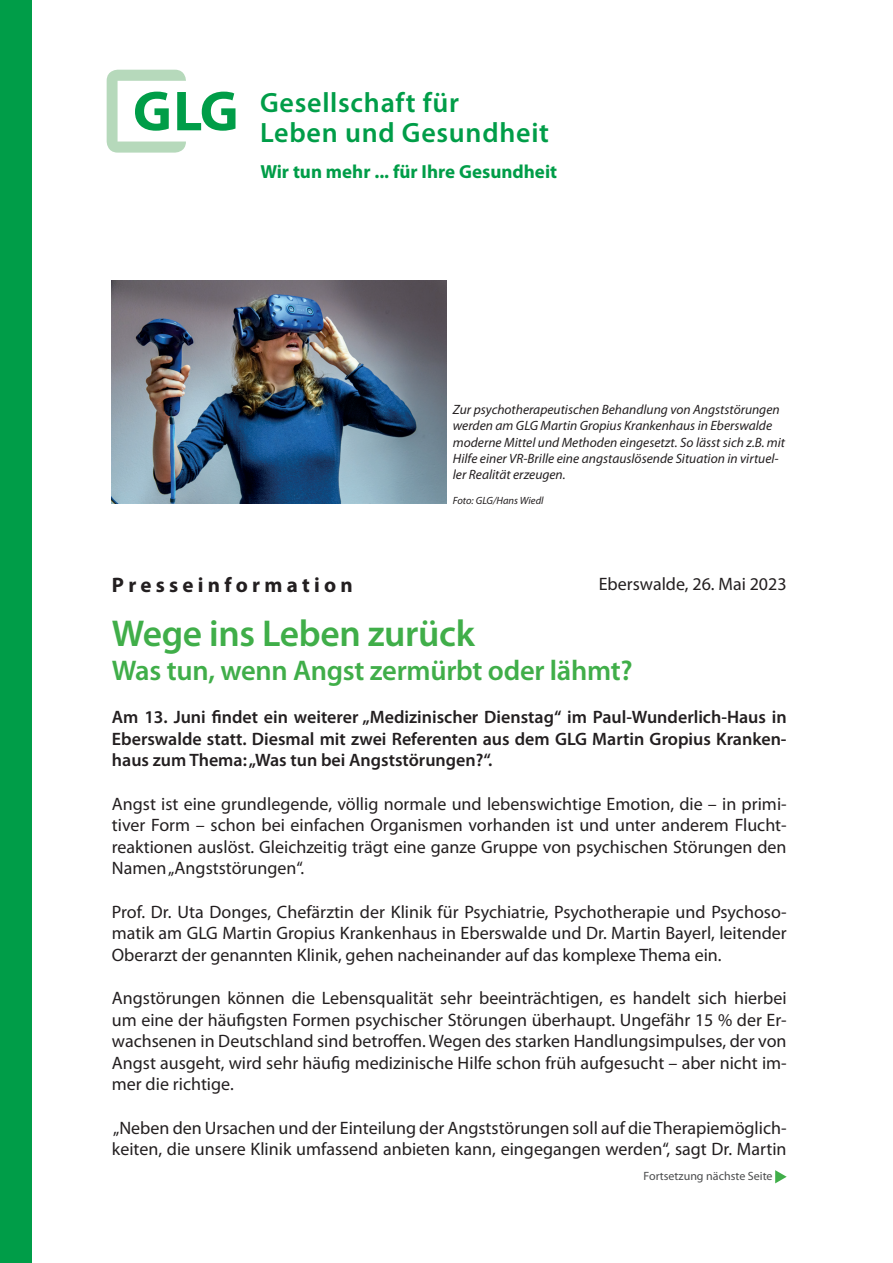
<style>
.page{position:relative;width:893px;height:1263px;background:#fff}
.page>*{position:absolute;margin:0;border:0;box-sizing:border-box;transform-origin:0 0}
.t1{font:600 37.5px "Myriad Pro";letter-spacing:-.01em;color:#40ae49}
.t2{font:600 28.5px "Myriad Pro";letter-spacing:-.01em;color:#40ae49}
.t3{font:600 28.05px/30px "Myriad Pro";letter-spacing:.025em;color:#009d48}
.t4{font:700 21px "Myriad Pro";color:#231f20}
.t5{font:700 18.9px "Myriad Pro";color:#009d48}
.t6{font:18px/21.6px "Myriad Pro";color:#231f20;text-align:justify}
.t7{font:600 18px/21.6px "Myriad Pro";color:#231f20;text-align:justify}
.t8{font:italic 13.5px/16.2px "Myriad Pro";color:#231f20}
.t9{font:12px "Myriad Pro";color:#4b4c4d}
.t10{font:italic 10.5px "Myriad Pro";color:#231f20}
</style>
<div class="page">
<div style="left:0;top:0;width:32px;height:1263px;background:#009d48"></div>
<svg style="left:107px;top:70px;width:128px;height:83px"></svg>
<svg style="left:775px;top:1170px;width:12px;height:13px"></svg>
<img style="left:112px;top:281px;width:334px;height:223px">
<h3 class="t3" style="left:260px;top:86px;width:291px">Gesellschaft für<br>Leben und Gesundheit</h3>
<p class="t5" style="left:260px;top:159px;width:298px">Wir tun mehr ... für Ihre Gesundheit</p>
<p class="t8" style="left:453px;top:401px;width:334px">Zur psychotherapeutischen Behandlung von Angststörungen werden am GLG Martin Gropius Krankenhaus in Eberswalde moderne Mittel und Methoden eingesetzt. So lässt sich z.B. mit Hilfe einer VR-Brille eine angstauslösende Situation in virtuel&shy;ler Realität erzeugen.</p>
<p class="t10" style="left:453px;top:494px;width:92px">Foto: GLG/Hans Wiedl</p>
<p class="t4" style="left:112px;top:571px;width:242px">P r e s s e i n f o r m a t i o n</p>
<h1 class="t1" style="left:112px;top:609px;width:364px">Wege ins Leben zurück</h1>
<h2 class="t2" style="left:112px;top:652px;width:522px">Was tun, wenn Angst zermürbt oder lähmt?</h2>
<p class="t7" style="left:112px;top:706px;width:676px">Am 13. Juni findet ein weiterer „Medizinischer Dienstag“ im Paul-Wunderlich-Haus in Eberswalde statt. Diesmal mit zwei Referenten aus dem GLG Martin Gropius Kranken&shy;haus zum Thema: „Was tun bei Angststörungen?“.</p>
<p class="t6" style="left:112px;top:792px;width:676px">Angst ist eine grundlegende, völlig normale und lebenswichtige Emotion, die – in primi&shy;tiver Form – schon bei einfachen Organismen vorhanden ist und unter anderem Flucht&shy;reaktionen auslöst. Gleichzeitig trägt eine ganze Gruppe von psychischen Störungen den Namen „Angststörungen“.</p>
<p class="t6" style="left:112px;top:900px;width:676px">Prof. Dr. Uta Donges, Chefärztin der Klinik für Psychiatrie, Psychotherapie und Psychoso&shy;matik am GLG Martin Gropius Krankenhaus in Eberswalde und Dr. Martin Bayerl, leitender Oberarzt der genannten Klinik, gehen nacheinander auf das komplexe Thema ein.</p>
<p class="t6" style="left:112px;top:987px;width:676px">Angstörungen können die Lebensqualität sehr beeinträchtigen, es handelt sich hierbei um eine der häufigsten Formen psychischer Störungen überhaupt. Ungefähr 15 % der Er&shy;wachsenen in Deutschland sind betroffen. Wegen des starken Handlungsimpulses, der von Angst ausgeht, wird sehr häufig medizinische Hilfe schon früh aufgesucht – aber nicht im&shy;mer die richtige.</p>
<p class="t6" style="left:112px;top:1116px;width:676px">„Neben den Ursachen und der Einteilung der Angststörungen soll auf die Therapiemöglich&shy;keiten, die unsere Klinik umfassend anbieten kann, eingegangen werden“, sagt Dr. Martin</p>
<p class="t6" style="left:599px;top:572px;width:189px">Eberswalde, 26. Mai 2023</p>
<p class="t9" style="left:644px;top:1169px;width:131px">Fortsetzung nächste Seite</p>
</div>
